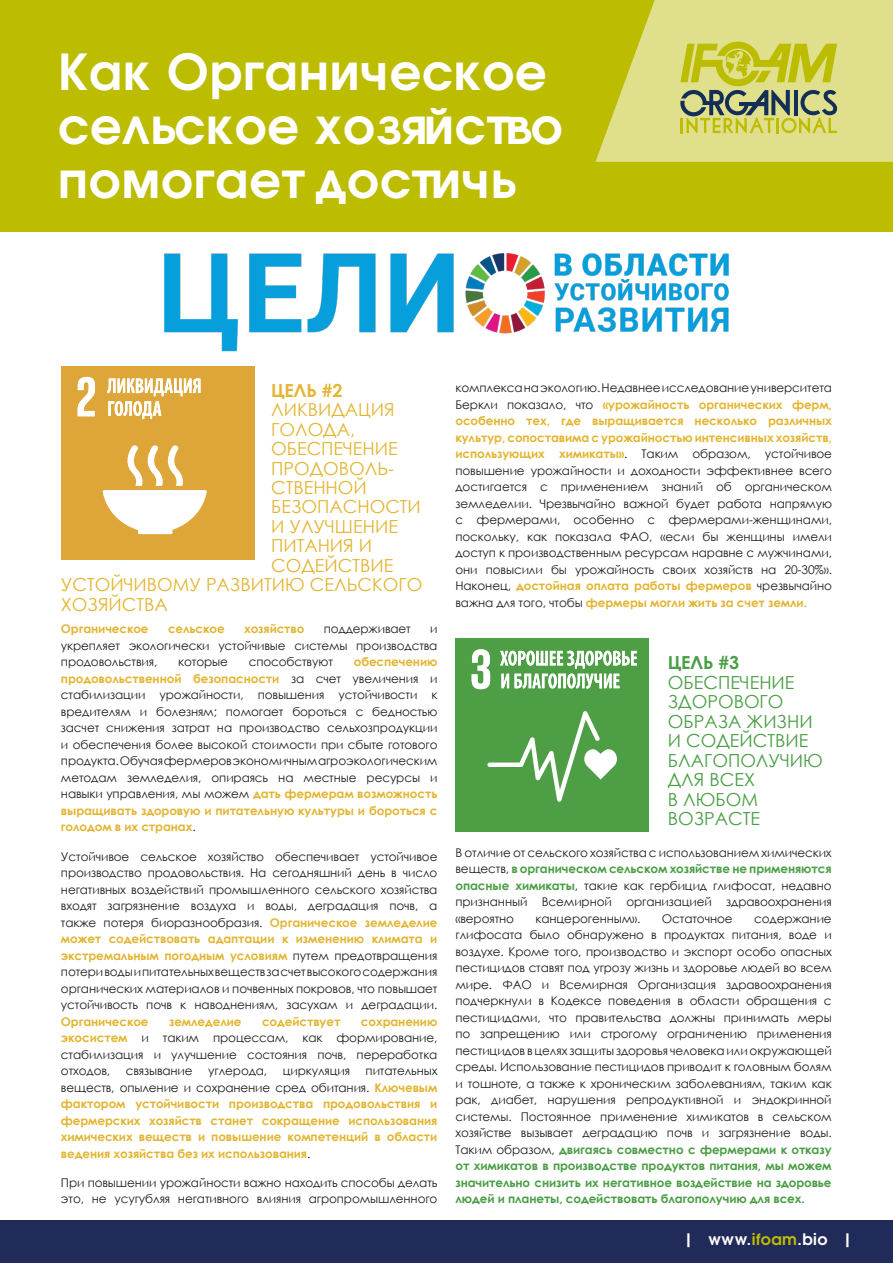
<style>
.page{position:relative;width:893px;height:1263px;background:#fff}
.page>*{position:absolute;margin:0;border:0;box-sizing:border-box;transform-origin:0 0}
.t1{font:700 49.5px/54px "Te X Gyre Adventor";letter-spacing:.02em;color:#fff}
.t2{font:18px "Century Gothic";color:#e3b533}
.t3{font:18px/19.5px "Century Gothic";color:#4a9e45}
.t4{font:700 18px "Century Gothic";color:#e3b533}
.t5{font:700 18px "Century Gothic";color:#4a9e45}
.t6{font:700 15.75px "Te X Gyre Adventor";letter-spacing:.03em;color:#fff}
.t7{font:12px/16.5px "Century Gothic";letter-spacing:-.01em;color:#1d1d1b;text-align:justify}
.t8{font:700 12px/16.5px "Century Gothic";letter-spacing:-.01em;color:#e3b533;text-align:justify}
.s1{font-weight:700;color:#e3b533}
.s2{font-weight:400;color:#1d1d1b}
.s3{font-weight:700;color:#4a9e45}
.s4{color:#bebd00}
</style>
<div class="page">
<div style="left:0;top:0;width:893px;height:232px;background:#bcbc00"></div>
<div style="left:0;top:1220px;width:893px;height:43px;background:#212b59"></div>
<svg style="left:595px;top:0;width:298px;height:162px;background:#dada77"></svg>
<svg style="left:680px;top:42px;width:157px;height:91px"></svg>
<div style="left:61px;top:366px;width:193px;height:193px;background:#dea638"></div>
<svg style="left:103px;top:445px;width:104px;height:89px"></svg>
<svg style="left:78px;top:377px;width:17px;height:39px"></svg>
<svg style="left:107px;top:378px;width:93px;height:41px"></svg>
<div style="left:455px;top:638px;width:194px;height:193px;background:#4d9e45"></div>
<svg style="left:487px;top:711px;width:130px;height:91px"></svg>
<svg style="left:472px;top:649px;width:18px;height:40px"></svg>
<svg style="left:500px;top:651px;width:137px;height:37px"></svg>
<img style="left:164px;top:253px;width:565px;height:99px">
<h1 class="t1" style="left:58px;top:40px;width:506px">Как Органическое сельское хозяйство помогает достичь</h1>
<h2 class="t4" style="left:271px;top:376px;width:73px">ЦЕЛЬ #2</h2>
<h2 class="t2" style="left:271px;top:397px;width:125px">ЛИКВИДАЦИЯ</h2>
<h2 class="t2" style="left:271px;top:416px;width:86px">ГОЛОДА,</h2>
<h2 class="t2" style="left:271px;top:436px;width:128px">ОБЕСПЕЧЕНИЕ</h2>
<h2 class="t2" style="left:271px;top:455px;width:125px">ПРОДОВОЛЬ-</h2>
<h2 class="t2" style="left:271px;top:475px;width:97px">СТВЕННОЙ</h2>
<h2 class="t2" style="left:271px;top:494px;width:151px">БЕЗОПАСНОСТИ</h2>
<h2 class="t2" style="left:271px;top:514px;width:128px">И УЛУЧШЕНИЕ</h2>
<h2 class="t2" style="left:271px;top:533px;width:103px">ПИТАНИЯ И</h2>
<h2 class="t2" style="left:271px;top:553px;width:124px">СОДЕЙСТВИЕ</h2>
<h2 class="t2" style="left:61px;top:572px;width:363px">УСТОЙЧИВОМУ РАЗВИТИЮ СЕЛЬСКОГО</h2>
<h2 class="t2" style="left:61px;top:592px;width:108px">ХОЗЯЙСТВА</h2>
<p class="t8" style="left:61px;top:620px;width:89px">Органическое</p>
<p class="t8" style="left:168px;top:620px;width:58px">сельское</p>
<p class="t8" style="left:244px;top:620px;width:62px">хозяйство</p>
<p class="t7" style="left:324px;top:621px;width:89px">поддерживает</p>
<p class="t7" style="left:61px;top:621px;width:378px;text-indent:369px">и укрепляет экологически устойчивые системы производства продовольствия,</p>
<p class="t7" style="left:61px;top:654px;width:378px;text-indent:293px"><span class="s1">обеспечению продовольственной безопасности</span> за счет увеличения и стабилизации урожайности, повышения устойчивости к вредителям и болезням; помогает бороться с бедностью засчет снижения затрат на производство сельхозпродукции и обеспечения более высокой стоимости при сбыте готового продукта. Обучая фермеров экономичным агроэкологическим методам земледелия, опираясь на местные ресурсы и навыки управления, мы можем <span class="s1">дать фермерам возможность выращивать здоровую и питательную культуры и бороться с голодом в их странах</span>.</p>
<p class="t7" style="left:61px;top:848px;width:378px">Устойчивое сельское хозяйство обеспечивает устойчивое производство продовольствия. На сегодняшний день в число негативных воздействий промышленного сельского хозяйства входят загрязнение воздуха и воды, деградация почв, а также потеря биоразнообразия. <span class="s1">Органическое земледелие может содействовать адаптации к изменению климата и экстремальным погодным условиям</span> путем предотвращения потери воды и питательных веществ за счет высокого содержания органических материалов и почвенных покровов, что повышает устойчивость почв к наводнениям, засухам и деградации.</p>
<p class="t8" style="left:61px;top:1012px;width:89px">Органическое</p>
<p class="t8" style="left:169px;top:1012px;width:74px">земледелие</p>
<p class="t8" style="left:262px;top:1012px;width:80px">содействует</p>
<p class="t7" style="left:178px;top:654px;width:51px">которые</p>
<p class="t7" style="left:249px;top:654px;width:86px">способствуют</p>
<p class="t7" style="left:61px;top:1013px;width:378px;text-indent:300px"><span class="s1">сохранению экосистем</span> и таким процессам, как формирование, стабилизация и улучшение состояния почв, переработка отходов,</p>
<p class="t7" style="left:126px;top:1062px;width:68px">связывание</p>
<p class="t7" style="left:208px;top:1062px;width:61px">углерода,</p>
<p class="t7" style="left:283px;top:1062px;width:69px">циркуляция</p>
<p class="t8" style="left:61px;top:1062px;width:378px;text-indent:305px"><span class="s2">питательных веществ, опыление и сохранение сред обитания.</span> Ключевым фактором устойчивости производства продовольствия и фермерских хозяйств станет сокращение использования химических веществ и повышение компетенций в области ведения хозяйства без их использования<span class="s2">.</span></p>
<p class="t7" style="left:61px;top:1174px;width:378px">При повышении урожайности важно находить способы делать это, не усугубляя негативного влияния агропромышленного</p>
<p class="t7" style="left:455px;top:379px;width:378px">комплекса на экологию. Недавнее исследование университета Беркли показало, что <span class="s1">«урожайность органических ферм, особенно тех, где выращивается несколько различных культур, сопоставима с урожайностью интенсивных хозяйств, использующих химикаты»</span>. Таким образом, устойчивое повышение урожайности и доходности эффективнее всего достигается с применением знаний об органическом земледелии. Чрезвычайно важной будет работа напрямую с фермерами, особенно с фермерами-женщинами, поскольку, как показала ФАО, «если бы женщины имели доступ к производственным ресурсам наравне с мужчинами, они повысили бы урожайность своих хозяйств на 20-30%».<br>Наконец, <span class="s1">достойная оплата работы фермеров</span> чрезвычайно важна для того, чтобы <span class="s1">фермеры могли жить за счет земли.</span></p>
<h2 class="t5" style="left:668px;top:649px;width:73px">ЦЕЛЬ #3</h2>
<h2 class="t3" style="left:668px;top:672px;width:157px">ОБЕСПЕЧЕНИЕ<br>ЗДОРОВОГО<br>ОБРАЗА ЖИЗНИ<br>И СОДЕЙСТВИЕ<br>БЛАГОПОЛУЧИЮ<br>ДЛЯ ВСЕХ<br>В ЛЮБОМ<br>ВОЗРАСТЕ</h2>
<p class="t7" style="left:455px;top:844px;width:378px">В отличие от сельского хозяйства с использованием химических веществ, <span class="s3">в органическом сельском хозяйстве не применяются опасные химикаты</span>, такие как гербицид глифосат, недавно признанный Всемирной организацией здравоохранения «вероятно</p>
<p class="t7" style="left:536px;top:910px;width:106px">канцерогенным».</p>
<p class="t7" style="left:662px;top:910px;width:72px">Остаточное</p>
<p class="t7" style="left:455px;top:910px;width:378px;text-indent:299px">содержание глифосата было обнаружено в продуктах питания, воде и воздухе. Кроме того, производство и экспорт особо опасных пестицидов ставят под угрозу жизнь и здоровье людей во всем мире. ФАО и Всемирная Организация здравоохранения подчеркнули в Кодексе поведения в области обращения с пестицидами, что правительства должны принимать меры по запрещению или строгому ограничению применения пестицидов в целях защиты здоровья человека или окружающей среды. Использование пестицидов приводит к головным болям и тошноте, а также к хроническим заболеваниям, таким как рак, диабет, нарушения репродуктивной и эндокринной системы. Постоянное применение химикатов в сельском хозяйстве вызывает деградацию почв и загрязнение воды.<br>Таким образом, <span class="s3">двигаясь совместно с фермерами к отказу от химикатов в производстве продуктов питания, мы можем значительно снизить их негативное воздействие на здоровье людей и планеты, содействовать благополучию для всех.</span></p>
<h3 class="t6" style="left:684px;top:1225px;width:170px">| www.<span class="s4">ifoam</span>.bio |</h3>
</div>
